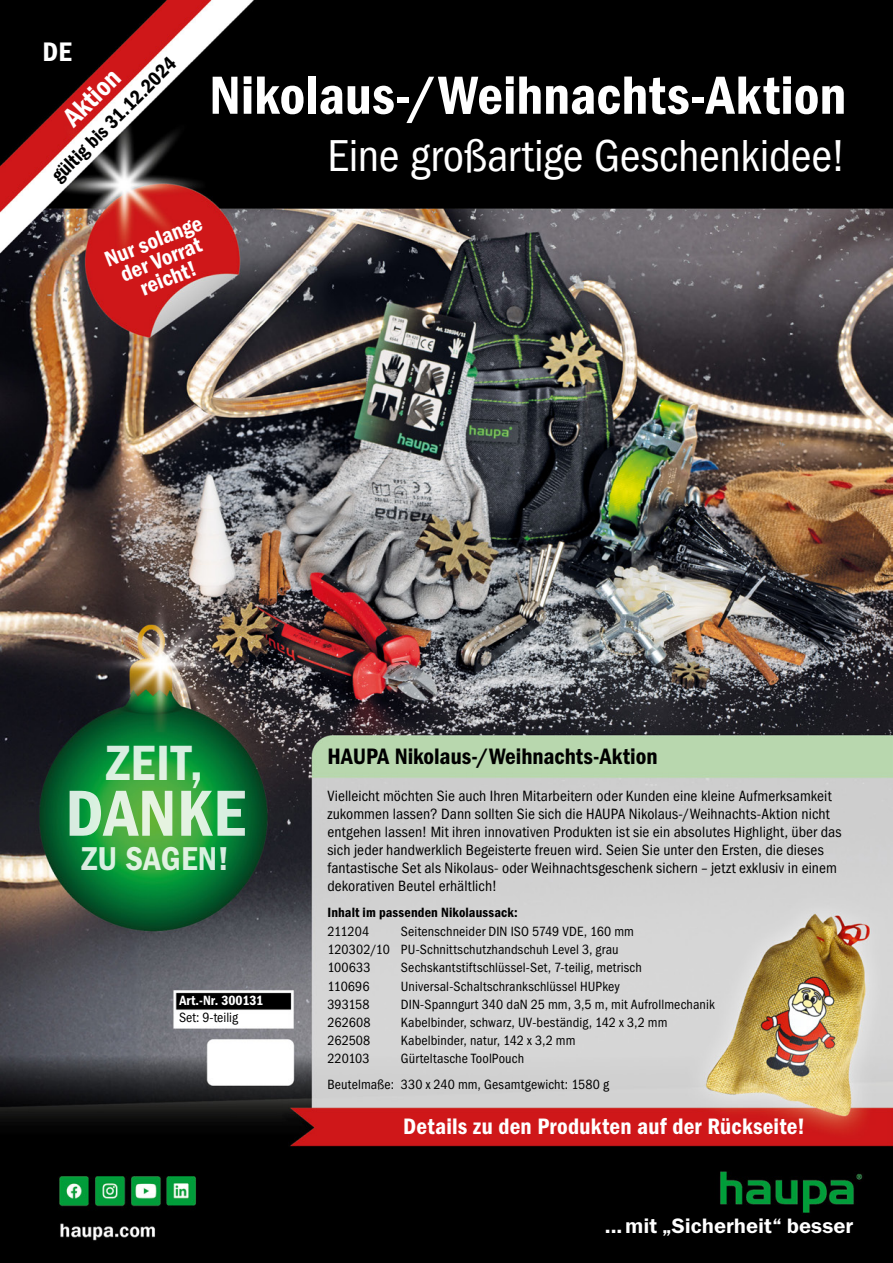
<style>
.page{position:relative;width:893px;height:1263px;background:#fff}
.page>*{position:absolute;margin:0;border:0;box-sizing:border-box;transform-origin:0 0}
.t1{font:65.55px "Franklin Gothic Demi Cond ITC";letter-spacing:.01em;color:#fff}
.t2{font:54px "Franklin Gothic Demi Cond ITC";color:#fff}
.t3{font:49.95px "Franklin Gothic Demi Cond ITC";color:#fff}
.t4{font:45px "Franklin Gothic Book Cond ITC";letter-spacing:-.005em;color:#fff}
.t5{font:33.3px "Franklin Gothic Demi Cond ITC";letter-spacing:.01em;color:#fff}
.t6{font:27px "Franklin Gothic Demi Cond ITC";color:#fff}
.t7{font:22.5px "Franklin Gothic Demi Cond ITC";letter-spacing:.005em;color:#fff}
.t8{font:22.5px "Franklin Gothic Demi Cond ITC";letter-spacing:-.005em;color:#000}
.t9{font:21.9px/20px "Franklin Gothic Demi Cond ITC";color:#fff;text-align:center}
.t10{font:21px "Franklin Gothic Demi ITC";color:#fff}
.t11{font:19.5px "Franklin Gothic Demi Cond ITC";color:#000}
.t12{font:15px/18px "Franklin Gothic Book Cond ITC";letter-spacing:.005em;color:#000}
.t13{font:13.5px/18.1px "Franklin Gothic Book Cond ITC";letter-spacing:.01em;color:#000}
.t14{font:13.5px "Franklin Gothic Demi Cond ITC";letter-spacing:.01em;color:#000}
.t15{font:13.5px "Franklin Gothic Demi Cond ITC";color:#fff}
</style>
<div class="page">
<img style="left:0;top:0;width:893px;height:1263px">
<h3 class="t6" style="left:43px;top:36px;width:31px">DE</h3>
<h3 class="t11" style="left:46px;top:171px;width:169px;rotate:-45deg">gültig bis 31.12.2024</h3>
<h3 class="t6" style="left:56px;top:110px;width:70px;rotate:-45deg">Aktion</h3>
<h2 class="t2" style="left:209px;top:64px;width:638px">Nikolaus-/Weihnachts-Aktion</h2>
<h3 class="t4" style="left:328px;top:130px;width:520px">Eine großartige Geschenkidee!</h3>
<h3 class="t9" style="left:102px;top:251px;width:105px;rotate:-22deg">Nur solange der Vorrat reicht!</h3>
<h3 class="t3" style="left:106px;top:733px;width:98px">ZEIT,</h3>
<h1 class="t1" style="left:65px;top:775px;width:182px">DANKE</h1>
<h3 class="t5" style="left:81px;top:839px;width:150px">ZU SAGEN!</h3>
<p class="t15" style="left:180px;top:992px;width:85px">Art.-Nr. 300131</p>
<p class="t13" style="left:179px;top:1009px;width:60px">Set: 9-teilig</p>
<h3 class="t8" style="left:327px;top:743px;width:332px">HAUPA Nikolaus-/Weihnachts-Aktion</h3>
<p class="t12" style="left:327px;top:787px;width:516px">Vielleicht möchten Sie auch Ihren Mitarbeitern oder Kunden eine kleine Aufmerksamkeit zukommen lassen? Dann sollten Sie sich die HAUPA Nikolaus-/Weihnachts-Aktion nicht entgehen lassen! Mit ihren innovativen Produkten ist sie ein absolutes Highlight, über das sich jeder handwerklich Begeisterte freuen wird. Seien Sie unter den Ersten, die dieses fantastische Set als Nikolaus- oder Weihnachtsgeschenk sichern – jetzt exklusiv in einem dekorativen Beutel erhältlich!</p>
<p class="t14" style="left:327px;top:904px;width:192px">Inhalt im passenden Nikolaussack:</p>
<p class="t13" style="left:327px;top:923px;width:43px">211204</p>
<p class="t13" style="left:327px;top:923px;width:308px;text-indent:73px">Seitenschneider DIN ISO 5749 VDE, 160 mm<br>120302/10 PU-Schnittschutzhandschuh Level 3, grau<br>100633</p>
<p class="t13" style="left:401px;top:959px;width:243px">Sechskantstiftschlüssel-Set, 7-teilig, metrisch</p>
<p class="t13" style="left:327px;top:977px;width:44px">110696</p>
<p class="t13" style="left:401px;top:977px;width:221px">Universal-Schaltschrankschlüssel HUPkey</p>
<p class="t13" style="left:327px;top:995px;width:44px">393158</p>
<p class="t13" style="left:401px;top:995px;width:315px">DIN-Spanngurt 340 daN 25 mm, 3,5 m, mit Aufrollmechanik</p>
<p class="t13" style="left:327px;top:1013px;width:45px">262608</p>
<p class="t13" style="left:401px;top:1013px;width:268px">Kabelbinder, schwarz, UV-beständig, 142 x 3,2 mm</p>
<p class="t13" style="left:327px;top:1031px;width:44px">262508</p>
<p class="t13" style="left:401px;top:1031px;width:176px">Kabelbinder, natur, 142 x 3,2 mm</p>
<p class="t13" style="left:327px;top:1049px;width:44px">220103</p>
<p class="t13" style="left:327px;top:1045px;width:283px;line-height:25.8px;text-indent:73px">Gürteltasche ToolPouch<br>Beutelmaße: 330 x 240 mm, Gesamtgewicht: 1580 g</p>
<h3 class="t7" style="left:403px;top:1113px;width:403px">Details zu den Produkten auf der Rückseite!</h3>
<h3 class="t10" style="left:605px;top:1213px;width:250px">...mit „Sicherheit“ besser</h3>
</div>
